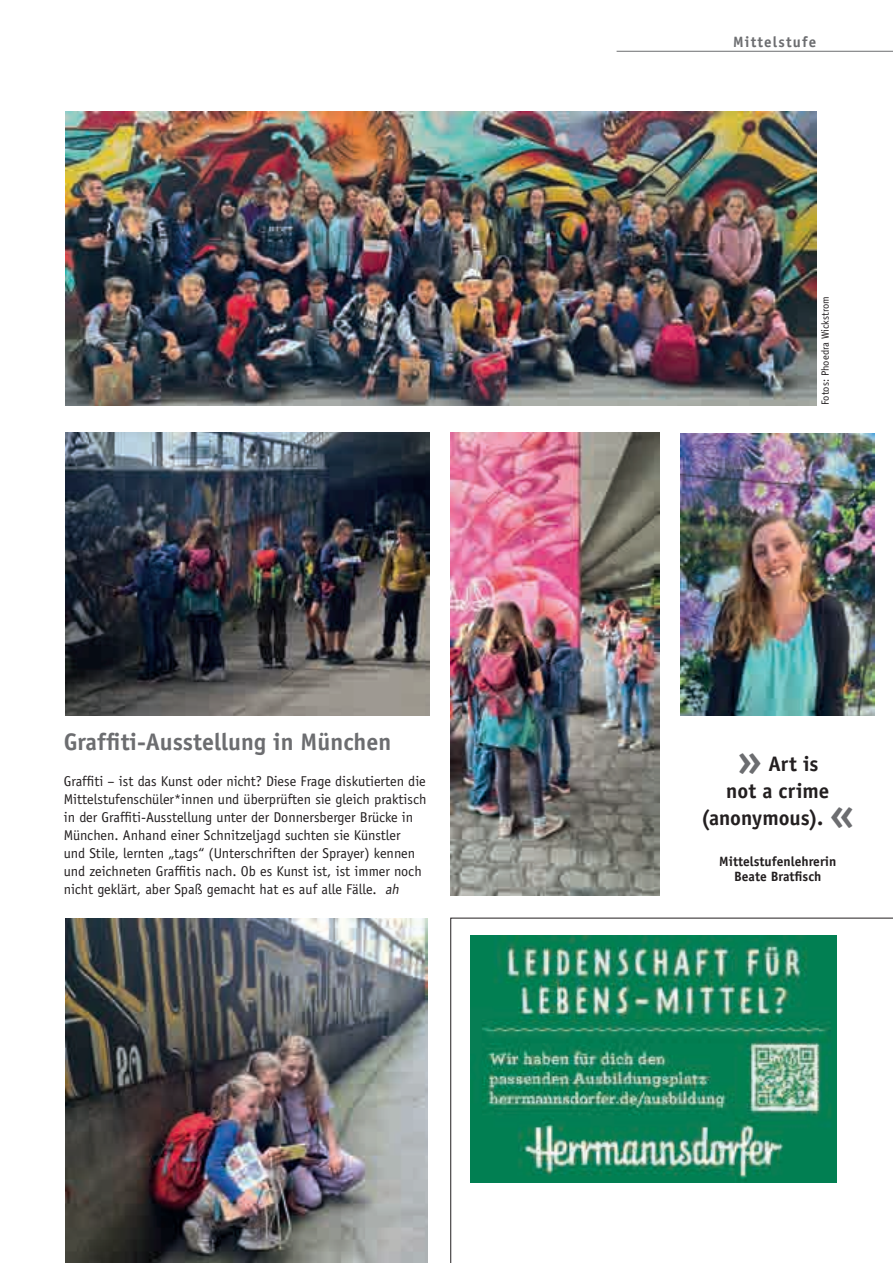
<style>
.page{position:relative;width:893px;height:1263px;background:#fff}
.page>*{position:absolute;margin:0;border:0;box-sizing:border-box;transform-origin:0 0}
.t1{font:700 24px "Officina Sans Std";color:#6c6d70}
.t2{font:700 21px/27px "Officina Sans Std";color:#231f20;text-align:center}
.t3{font:700 15px "Officina Sans Std";letter-spacing:.08em;color:#6c6d70}
.t4{font:14.25px/18px "Officina Sans Std";color:#231f20}
.t5{font:700 13.5px/15.8px "Officina Sans Std";color:#231f20;text-align:center}
.t6{font:10.5px "Officina Sans Std";color:#231f20}
.s1{font-style:italic}
.s2{font-size:42px;color:#6c6d70}
</style>
<div class="page">
<hr style="left:617px;top:51px;width:276px;height:1px;background:#6c6d70">
<svg style="left:450px;top:918px;width:443px;height:345px"></svg>
<img style="left:66px;top:111px;width:750px;height:294px">
<img style="left:66px;top:432px;width:363px;height:284px">
<img style="left:66px;top:918px;width:362px;height:345px">
<img style="left:680px;top:434px;width:195px;height:282px">
<img style="left:451px;top:432px;width:209px;height:464px">
<h1 class="t1" style="left:64px;top:727px;width:329px">Graffiti-Ausstellung in München</h1>
<p class="t4" style="left:64px;top:772px;width:364px">Graffiti – ist das Kunst oder nicht? Diese Frage diskutierten die Mittelstufenschüler*innen und überprüften sie gleich praktisch in der Graffiti-Ausstellung unter der Donnersberger Brücke in München. Anhand einer Schnitzeljagd suchten sie Künstler<br>und Stile, lernten „tags“ (Unterschriften der Sprayer) kennen und zeichneten Graffitis nach. Ob es Kunst ist, ist immer noch nicht geklärt, aber Spaß gemacht hat es auf alle Fälle. <span class="s1">ah</span></p>
<p class="t3" style="left:733px;top:32px;width:85px">Mittelstufe</p>
<p class="t6" style="left:819px;top:405px;width:110px;rotate:-90deg">Fotos: Phoedra Wickstrom</p>
<h2 class="t2" style="left:701px;top:750px;width:155px"><span class="s2">»</span> Art is<br>not a crime (anonymous). <span class="s2">«</span></h2>
<p class="t5" style="left:719px;top:853px;width:118px">Mittelstufenlehrerin<br>Beate Bratfisch</p>
</div>
